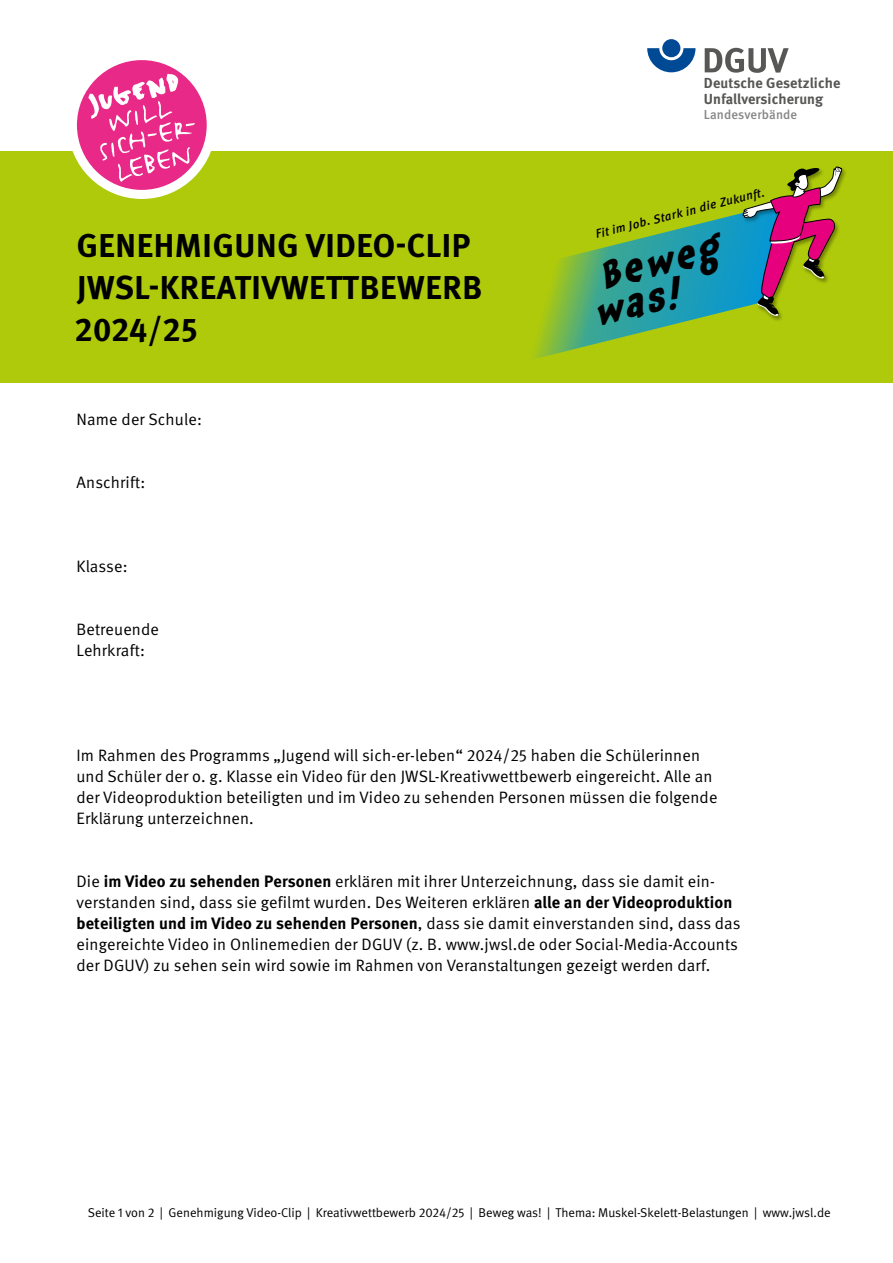
<style>
.page{position:relative;width:893px;height:1263px;background:#fff}
.page>*{position:absolute;margin:0;border:0;box-sizing:border-box;transform-origin:0 0}
.t1{font:italic 700 36.9px/34.5px "Chaloops";color:#000}
.t2{font:700 33px/42px "DGUV Meta";letter-spacing:.02em;color:#000}
.t3{font:16.5px/21px "DGUV Meta";letter-spacing:.01em;color:#000}
.t4{font:700 14.55px/15.8px "DGUV Meta";letter-spacing:.01em;color:#575756}
.t5{font:500 13.05px "DGUV Meta";letter-spacing:.01em;color:#878787}
.t6{font:12.75px "DGUV Meta";color:#000}
.t7{font:italic 500 12.3px "DGUV Meta";color:#000}
.s1{font-weight:700}
</style>
<div class="page">
<div style="left:0;top:151px;width:893px;height:232px;background:#afca0b"></div>
<svg style="left:534px;top:213px;width:208px;height:146px"></svg>
<svg style="left:743px;top:166px;width:100px;height:151px"></svg>
<svg style="left:647px;top:48px;width:48px;height:24px"></svg>
<div style="left:662px;top:39px;width:18px;height:18px;background:#004994;border-radius:50%"></div>
<svg style="left:705px;top:48px;width:84px;height:25px"></svg>
<div style="left:68px;top:51px;width:148px;height:148px;background:#fff;border-radius:50%"></div>
<div style="left:77px;top:60px;width:130px;height:130px;background:#e82987;border-radius:50%"></div>
<svg style="left:88px;top:74px;width:107px;height:108px"></svg>
<h2 class="t2" style="left:74px;top:225px;width:409px">GENEHMIGUNG VIDEO-CLIP<br>JWSL-KREATIVWETTBEWERB<br>2024/25</h2>
<p class="t3" style="left:77px;top:409px;width:127px">Name der Schule:</p>
<p class="t3" style="left:77px;top:472px;width:70px">Anschrift:</p>
<p class="t3" style="left:77px;top:556px;width:53px">Klasse:</p>
<p class="t3" style="left:77px;top:619px;width:84px">Betreuende<br>Lehrkraft:</p>
<p class="t4" style="left:704px;top:75px;width:138px">Deutsche Gesetzliche<br>Unfallversicherung</p>
<p class="t5" style="left:704px;top:107px;width:95px">Landesverbände</p>
<p class="t7" style="left:594px;top:227px;width:175px;rotate:-14deg">Fit im Job. Stark in die Zukunft.</p>
<h1 class="t1" style="left:582px;top:263px;width:137px;text-indent:14px;rotate:-14deg">Beweg was!</h1>
<p class="t3" style="left:77px;top:745px;width:642px">Im Rahmen des Programms „Jugend will sich-er-leben“ 2024/25 haben die Schülerinnen und Schüler der o. g. Klasse ein Video für den JWSL-Kreativwettbewerb eingereicht. Alle an der Videoproduktion beteiligten und im Video zu sehenden Personen müssen die folgende Erklärung unterzeichnen.</p>
<p class="t3" style="left:77px;top:871px;width:666px">Die <span class="s1">im Video zu sehenden Personen</span> erklären mit ihrer Unterzeichnung, dass sie damit ein&shy;verstanden sind, dass sie gefilmt wurden. Des Weiteren erklären <span class="s1">alle an der Videoproduktion beteiligten und im Video zu sehenden Personen</span>, dass sie damit einverstanden sind, dass das eingereichte Video in Onlinemedien der DGUV (z. B. www.jwsl.de oder Social-Media-Accounts der DGUV) zu sehen sein wird sowie im Rahmen von Veranstaltungen gezeigt werden darf.</p>
<p class="t6" style="left:88px;top:1205px;width:744px">Seite 1 von 2 | Genehmigung Video-Clip | Kreativwettbewerb 2024/25 | Beweg was! | Thema: Muskel-Skelett-Belastungen | www.jwsl.de</p>
</div>
